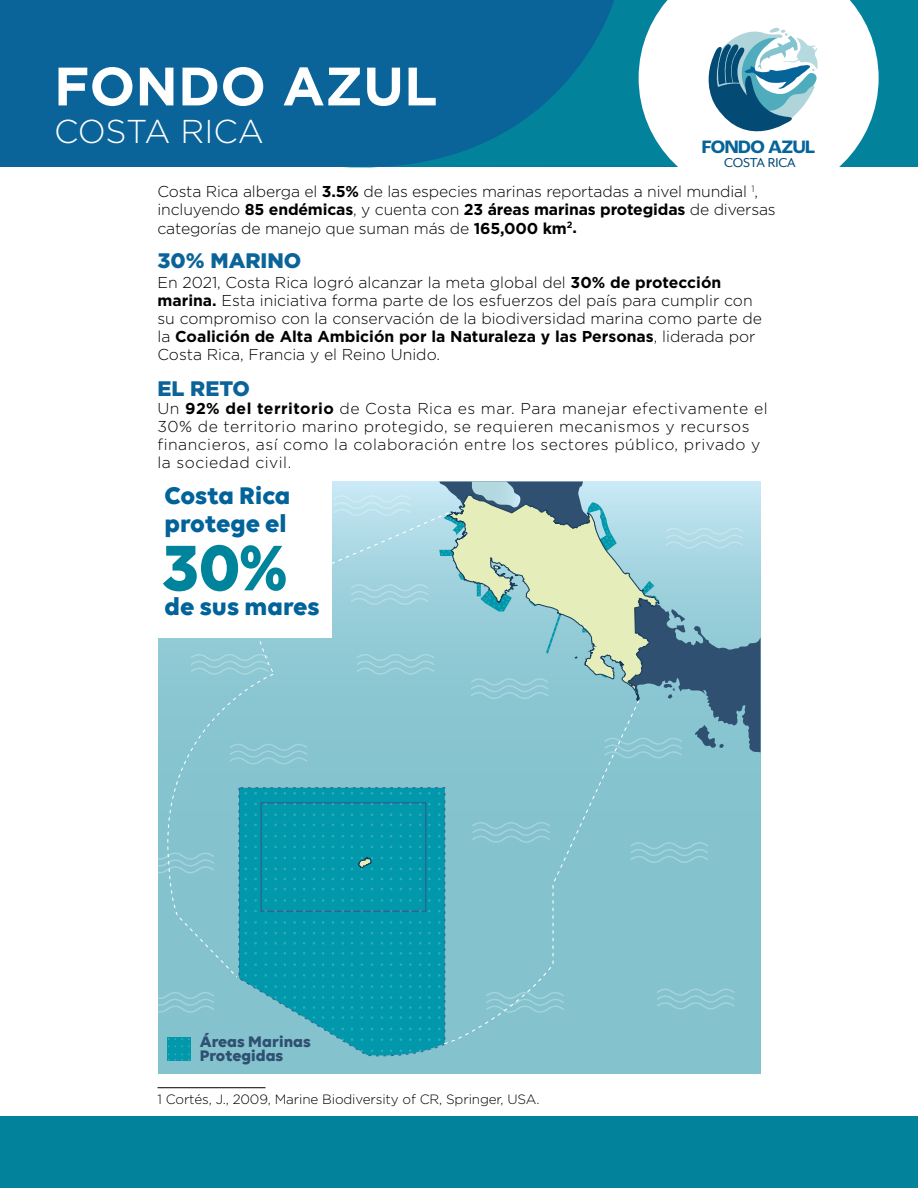
<style>
.page{position:relative;width:918px;height:1188px;background:#fff}
.page>*{position:absolute;margin:0;border:0;box-sizing:border-box;transform-origin:0 0}
.t1{font:700 69.45px "Volte";color:#00849b}
.t2{font:700 54px "Gotham";color:#fff}
.t3{font:300 33px "Gotham";letter-spacing:-.005em;color:#fff}
.t4{font:700 25.95px/27.8px "Volte";color:#016399}
.t5{font:900 21px "Gotham";color:#0b6499}
.t6{font:700 18.9px "Roc Grotesk";letter-spacing:-.025em;color:#05649a}
.t7{font:700 16.5px/13.4px "Volte";color:#305072}
.t8{font:300 15.75px/18px "Gotham";color:#000}
.t9{font:300 15.75px/18px "Gotham";letter-spacing:.03em;color:#000}
.t10{font:14.85px "Mr Eaves XL Mod OT";color:#034a74}
.t11{font:300 13.5px "Gotham";letter-spacing:-.01em;color:#000}
.s1{font-weight:700}
</style>
<div class="page">
<div style="left:0;top:1116px;width:918px;height:72px;background:#03829c"></div>
<div style="left:0;top:0;width:720px;height:166px;background:#0b6499"></div>
<div style="left:694px;top:0;width:224px;height:167px;background:#03829c"></div>
<svg style="left:340px;top:0;width:299px;height:168px"></svg>
<svg style="left:639px;top:0;width:240px;height:167px;background:#dbedf0"></svg>
<svg style="left:699px;top:27px;width:119px;height:125px;background:#a3c4d2"></svg>
<hr style="left:158px;top:1087px;width:108px;height:1px;background:#000">
<svg style="left:158px;top:482px;width:603px;height:592px;background:#8dc8d3"></svg>
<svg style="left:238px;top:787px;width:208px;height:272px;background:#119db0"></svg>
<div style="left:261px;top:802px;width:165px;height:110px;border:1px solid #335689"></div>
<div style="left:158px;top:482px;width:174px;height:156px;background:#fff"></div>
<svg style="left:640px;top:842px;width:68px;height:21px"></svg>
<svg style="left:666px;top:528px;width:77px;height:21px;background:#b3dce7"></svg>
<svg style="left:657px;top:989px;width:78px;height:20px;background:#8bc6d0"></svg>
<svg style="left:351px;top:586px;width:78px;height:19px"></svg>
<svg style="left:333px;top:495px;width:78px;height:16px"></svg>
<svg style="left:357px;top:654px;width:77px;height:21px;background:#94cbd6"></svg>
<div style="left:167px;top:1038px;width:24px;height:23px;background:#0198ac"></div>
<svg style="left:168px;top:1038px;width:22px;height:9px"></svg>
<svg style="left:168px;top:1053px;width:22px;height:8px"></svg>
<svg style="left:351px;top:857px;width:22px;height:13px"></svg>
<svg style="left:332px;top:511px;width:115px;height:75px;background:#acd8e4"></svg>
<svg style="left:158px;top:640px;width:149px;height:385px;background:#67b9c7"></svg>
<div style="left:442px;top:699px;width:198px;height:346px;background:#84c3ce"></div>
<svg style="left:602px;top:581px;width:159px;height:177px;background:#6fa0b3"></svg>
<svg style="left:447px;top:494px;width:212px;height:207px;background:#a4ccc6"></svg>
<svg style="left:439px;top:482px;width:178px;height:74px;background:#a4bfb4"></svg>
<h2 class="t2" style="left:54px;top:55px;width:385px">FONDO AZUL</h2>
<h3 class="t3" style="left:54px;top:113px;width:211px">COSTA RICA</h3>
<p class="t6" style="left:702px;top:135px;width:115px">FONDO AZUL</p>
<p class="t10" style="left:724px;top:155px;width:73px">COSTA RICA</p>
<p class="t8" style="left:157px;top:183px;width:620px">Costa Rica alberga el <span class="s1">3.5%</span> de las especies marinas reportadas a nivel mundial <sup>1</sup>, incluyendo <span class="s1">85 endémicas</span>, y cuenta con <span class="s1">23 áreas marinas protegidas</span> de diversas categorías de manejo que suman más de <span class="s1">165,000 km</span><sup>2</sup><span class="s1">.</span></p>
<h3 class="t5" style="left:158px;top:248px;width:145px">30% MARINO</h3>
<p class="t8" style="left:158px;top:273px;width:606px">En 2021, Costa Rica logró alcanzar la meta global del <span class="s1">30% de protección marina.</span> Esta iniciativa forma parte de los esfuerzos del país para cumplir con su compromiso con la conservación de la biodiversidad marina como parte de la <span class="s1">Coalición de Alta Ambición por la Naturaleza y las Personas</span>, liderada por Costa Rica, Francia y el Reino Unido.</p>
<h3 class="t5" style="left:158px;top:376px;width:94px">EL RETO</h3>
<p class="t9" style="left:158px;top:399px;width:612px">Un <span class="s1">92% del territorio</span> de Costa Rica es mar. Para manejar efectivamente el 30% de territorio marino protegido, se requieren mecanismos y recursos financieros, así como la colaboración entre los sectores público, privado y la sociedad civil.</p>
<h3 class="t4" style="left:165px;top:481px;width:127px">Costa Rica protege el</h3>
<h1 class="t1" style="left:163px;top:526px;width:125px">30%</h1>
<h3 class="t4" style="left:165px;top:591px;width:157px">de sus mares</h3>
<p class="t7" style="left:200px;top:1035px;width:113px">Áreas Marinas<br>Protegidas</p>
<p class="t11" style="left:158px;top:1092px;width:384px">1 Cortés, J., 2009, Marine Biodiversity of CR, Springer, USA.</p>
</div>
